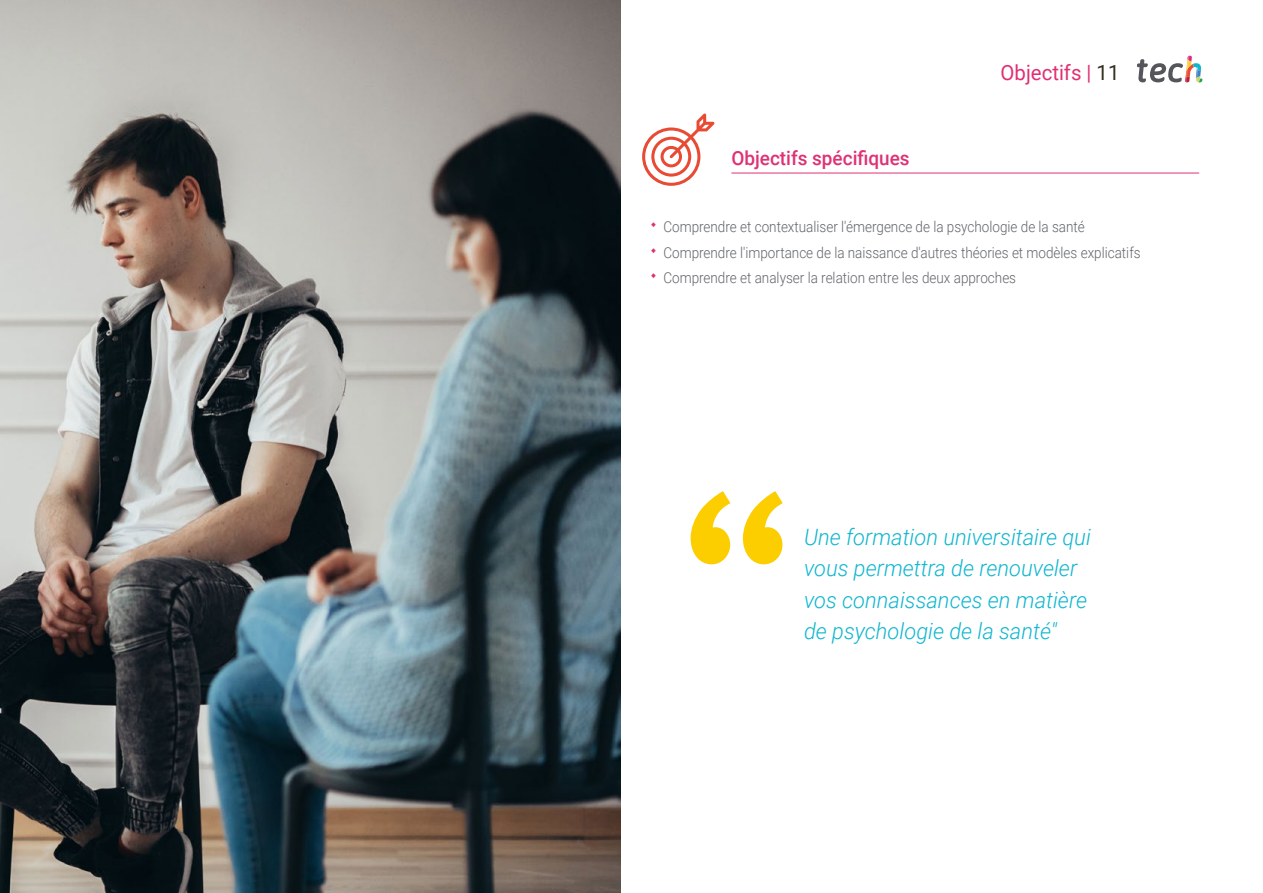
<style>
.page{position:relative;width:1263px;height:893px;background:#fff}
.page>*{position:absolute;margin:0;border:0;box-sizing:border-box;transform-origin:0 0}
.t1{font:italic 300 22.5px/31.5px "Roboto";color:#0fb6cf}
.t2{font:21px "Roboto";color:#e03073}
.t3{font:500 19.5px "Roboto";color:#df3174}
.t4{font:300 15px/25.2px "Roboto";color:#61646a;scale:.9 1}
.s1{color:#312e20}
</style>
<div class="page">
<svg style="left:1137px;top:56px;width:65px;height:27px"></svg>
<img style="left:0;top:0;width:621px;height:893px">
<svg style="left:691px;top:491px;width:92px;height:73px"></svg>
<hr style="left:731px;top:173px;width:468px;height:1px;background:#df3174">
<svg style="left:642px;top:113px;width:72px;height:73px"></svg>
<h3 class="t3" style="left:731px;top:144px;width:180px">Objectifs spécifiques</h3>
<h2 class="t2" style="left:1000px;top:57px;width:120px">Objectifs | <span class="s1">11</span></h2>
<p class="t4" style="left:663px;top:214px;width:532px">Comprendre et contextualiser l'émergence de la psychologie de la santé<br>Comprendre l'importance de la naissance d'autres théories et modèles explicatifs<br>Comprendre et analyser la relation entre les deux approches</p>
<h1 class="t1" style="left:804px;top:520px;width:288px">Une formation universitaire qui vous permettra de renouveler vos connaissances en matière de psychologie de la santé"</h1>
</div>
